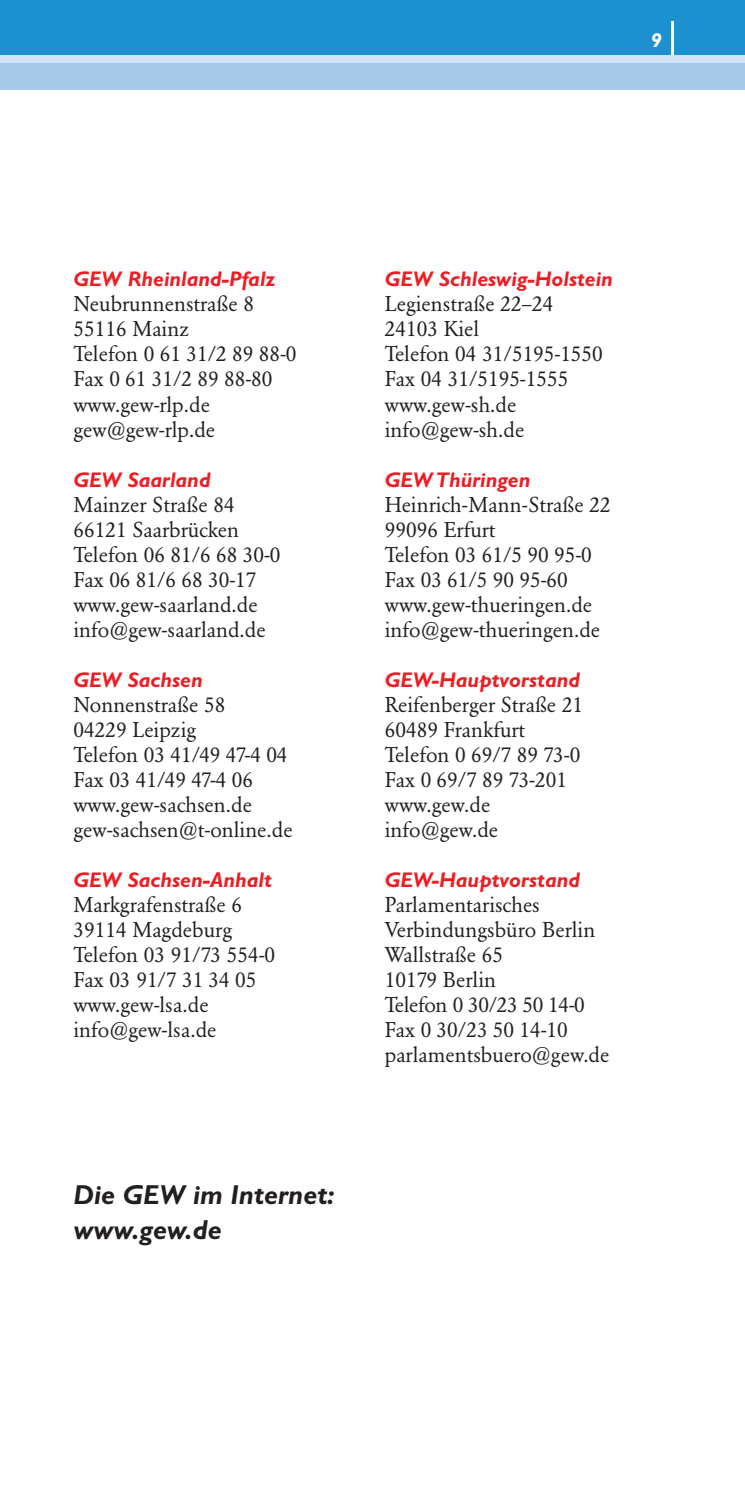
<style>
.page{position:relative;width:745px;height:1489px;background:#fff}
.page>*{position:absolute;margin:0;border:0;box-sizing:border-box;transform-origin:0 0}
.t1{font:italic 700 27.5px/35px "Gill Sans";color:#231f20}
.t2{font:21.25px/25px "Garamond BE";color:#231f20}
.t3{font:italic 700 21.25px "Gill Sans";color:#ee1d23}
.t4{font:italic 700 20px "Gill Sans";color:#fff}
</style>
<div class="page">
<div style="left:0;top:0;width:744px;height:59px;background:#1d90d0"></div>
<hr style="left:671px;top:21px;width:2px;height:72px;background:#fff">
<div style="left:0;top:60px;width:744px;height:30px;background:#a7c8e8"></div>
<div style="left:0;top:55px;width:744px;height:8px;background:#d0e2f3"></div>
<p class="t4" style="left:650px;top:33px;width:12px">9</p>
<p class="t3" style="left:73px;top:271px;width:203px">GEW Rheinland-Pfalz</p>
<p class="t2" style="left:73px;top:293px;width:224px">Neubrunnenstraße 8<br>55116 Mainz<br>Telefon 0 61 31/2 89 88-0<br>Fax 0 61 31/2 89 88-80 www.gew-rlp.de gew@gew-rlp.de</p>
<p class="t3" style="left:73px;top:471px;width:138px">GEW Saarland</p>
<p class="t2" style="left:73px;top:493px;width:208px">Mainzer Straße 84<br>66121 Saarbrücken<br>Telefon 06 81/6 68 30-0<br>Fax 06 81/6 68 30-17 www.gew-saarland.de info@gew-saarland.de</p>
<p class="t3" style="left:73px;top:671px;width:131px">GEW Sachsen</p>
<p class="t2" style="left:73px;top:693px;width:221px">Nonnenstraße 58<br>04229 Leipzig<br>Telefon 03 41/49 47-4 04<br>Fax 03 41/49 47-4 06 www.gew-sachsen.de gew-sachsen@t-online.de</p>
<p class="t3" style="left:73px;top:871px;width:200px">GEW Sachsen-Anhalt</p>
<p class="t2" style="left:73px;top:893px;width:203px">Markgrafenstraße 6<br>39114 Magdeburg<br>Telefon 03 91/73 554-0<br>Fax 03 91/7 31 34 05 www.gew-lsa.de info@gew-lsa.de</p>
<p class="t1" style="left:73px;top:1180px;width:262px">Die GEW im Internet: www.gew.de</p>
<p class="t3" style="left:384px;top:271px;width:229px">GEW Schleswig-Holstein</p>
<p class="t2" style="left:384px;top:293px;width:219px">Legienstraße 22–24<br>24103 Kiel<br>Telefon 04 31/5195-1550<br>Fax 04 31/5195-1555 www.gew-sh.de info@gew-sh.de</p>
<p class="t3" style="left:384px;top:471px;width:147px">GEWThüringen</p>
<p class="t2" style="left:384px;top:493px;width:227px">Heinrich-Mann-Straße 22<br>99096 Erfurt<br>Telefon 03 61/5 90 95-0<br>Fax 03 61/5 90 95-60 www.gew-thueringen.de info@gew-thueringen.de</p>
<p class="t3" style="left:384px;top:671px;width:196px">GEW-Hauptvorstand</p>
<p class="t2" style="left:384px;top:693px;width:200px">Reifenberger Straße 21<br>60489 Frankfurt<br>Telefon 0 69/7 89 73-0<br>Fax 0 69/7 89 73-201 www.gew.de info@gew.de</p>
<p class="t3" style="left:384px;top:871px;width:196px">GEW-Hauptvorstand</p>
<p class="t2" style="left:384px;top:893px;width:226px">Parlamentarisches<br>Verbindungsbüro Berlin<br>Wallstraße 65<br>10179 Berlin<br>Telefon 0 30/23 50 14-0<br>Fax 0 30/23 50 14-10 parlamentsbuero@gew.de</p>
</div>
